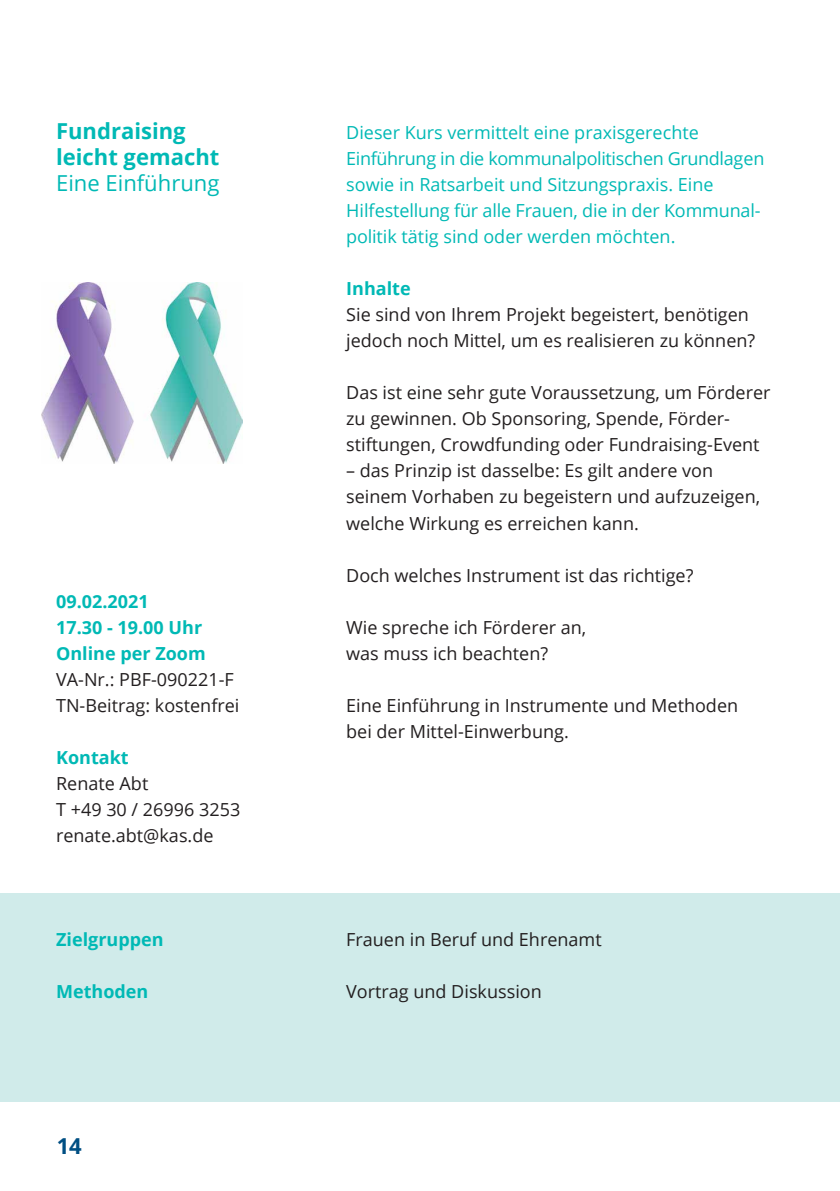
<style>
.page{position:relative;width:840px;height:1191px;background:#fff}
.page>*{position:absolute;margin:0;border:0;box-sizing:border-box;transform-origin:0 0}
.t1{font:700 22px/26px "Open Sans";color:#00b9b5}
.t2{font:22px "Open Sans";color:#00b9b5}
.t3{font:700 22px "Open Sans";color:#004f83}
.t4{font:18px/26px "Open Sans";color:#231f20}
.t5{font:18px/26px "Open Sans";color:#00b9b5}
.t6{font:700 18px/26px "Open Sans";color:#00b9b5}
</style>
<div class="page">
<img style="left:42px;top:283px;width:200px;height:180px">
<div style="left:0;top:893px;width:839px;height:208px;background:#d0ebea"></div>
<p class="t1" style="left:56px;top:118px;width:165px">Fundraising leicht gemacht</p>
<p class="t2" style="left:56px;top:168px;width:165px">Eine Einführung</p>
<p class="t6" style="left:56px;top:587px;width:151px">09.02.2021<br>17.30 - 19.00 Uhr<br>Online per Zoom</p>
<p class="t4" style="left:56px;top:665px;width:185px">VA-Nr.: PBF-090221-F<br>TN-Beitrag: kostenfrei</p>
<p class="t6" style="left:56px;top:743px;width:74px">Kontakt</p>
<p class="t4" style="left:56px;top:769px;width:186px">Renate Abt<br>T +49 30 / 26996 3253 renate.abt@kas.de</p>
<p class="t6" style="left:56px;top:925px;width:109px">Zielgruppen</p>
<p class="t6" style="left:56px;top:977px;width:94px">Methoden</p>
<p class="t3" style="left:57px;top:1130px;width:27px">14</p>
<p class="t5" style="left:346px;top:119px;width:419px">Dieser Kurs vermittelt eine praxisgerechte Einführung in die kommunalpolitischen Grundlagen sowie in Ratsarbeit und Sitzungspraxis. Eine Hilfestellung für alle Frauen, die in der Kommunal&shy;politik tätig sind oder werden möchten.</p>
<p class="t6" style="left:346px;top:275px;width:66px">Inhalte</p>
<p class="t4" style="left:346px;top:301px;width:410px">Sie sind von Ihrem Projekt begeistert, benötigen jedoch noch Mittel, um es realisieren zu können?</p>
<p class="t4" style="left:346px;top:379px;width:425px">Das ist eine sehr gute Voraussetzung, um Förderer zu gewinnen. Ob Sponsoring, Spende, Förder&shy;stiftungen, Crowdfunding oder Fundraising-Event</p>
<p class="t4" style="left:346px;top:457px;width:415px">– das Prinzip ist dasselbe: Es gilt andere von seinem Vorhaben zu begeistern und aufzuzeigen, welche Wirkung es erreichen kann.</p>
<p class="t4" style="left:346px;top:561px;width:348px">Doch welches Instrument ist das richtige?</p>
<p class="t4" style="left:346px;top:613px;width:241px">Wie spreche ich Förderer an, was muss ich beachten?</p>
<p class="t4" style="left:346px;top:691px;width:393px">Eine Einführung in Instrumente und Methoden bei der Mittel-Einwerbung.</p>
<p class="t4" style="left:346px;top:925px;width:257px">Frauen in Beruf und Ehrenamt</p>
<p class="t4" style="left:346px;top:977px;width:197px">Vortrag und Diskussion</p>
</div>
